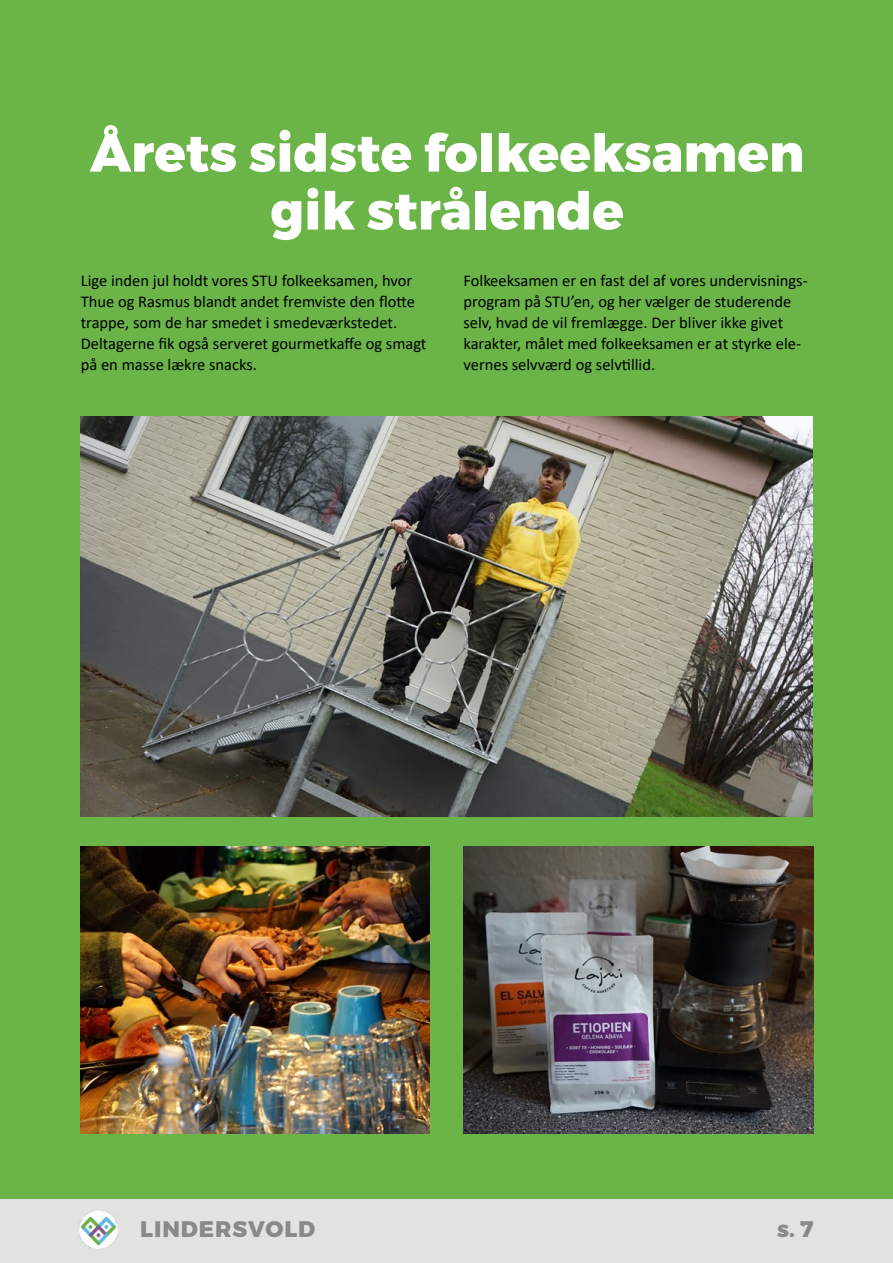
<style>
.page{position:relative;width:893px;height:1263px;background:#fff}
.page>*{position:absolute;margin:0;border:0;box-sizing:border-box;transform-origin:0 0}
.t1{font:52.05px/57.9px "Trueno Ex Bd";color:#fff;text-align:center}
.t2{font:22.5px "Trueno Ex Bd";letter-spacing:.04em;color:#898989}
.t3{font:16.5px/21px "Calibri";color:#000}
</style>
<div class="page">
<div style="left:0;top:0;width:893px;height:1199px;background:#6ab448"></div>
<img style="left:81px;top:846px;width:348px;height:288px">
<img style="left:81px;top:417px;width:731px;height:399px">
<img style="left:463px;top:846px;width:351px;height:288px">
<div style="left:0;top:1199px;width:893px;height:64px;background:#e2e2e2"></div>
<img style="left:79px;top:1210px;width:39px;height:39px">
<h1 class="t1" style="left:90px;top:126px;width:716px">Årets sidste folkeeksamen gik strålende</h1>
<p class="t3" style="left:81px;top:270px;width:347px">Lige inden jul holdt vores STU folkeeksamen, hvor Thue og Rasmus blandt andet fremviste den flotte trappe, som de har smedet i smedeværkstedet.<br>Deltagerne fik også serveret gourmetkaffe og smagt på en masse lækre snacks.</p>
<p class="t3" style="left:463px;top:270px;width:346px">Folkeeksamen er en fast del af vores undervisnings&shy;program på STU’en, og her vælger de studerende selv, hvad de vil fremlægge. Der bliver ikke givet karakter, målet med folkeeksamen er at styrke ele&shy;vernes selvværd og selvtillid.</p>
<h2 class="t2" style="left:140px;top:1215px;width:177px">LINDERSVOLD</h2>
<h2 class="t2" style="left:777px;top:1215px;width:38px">s. 7</h2>
</div>
